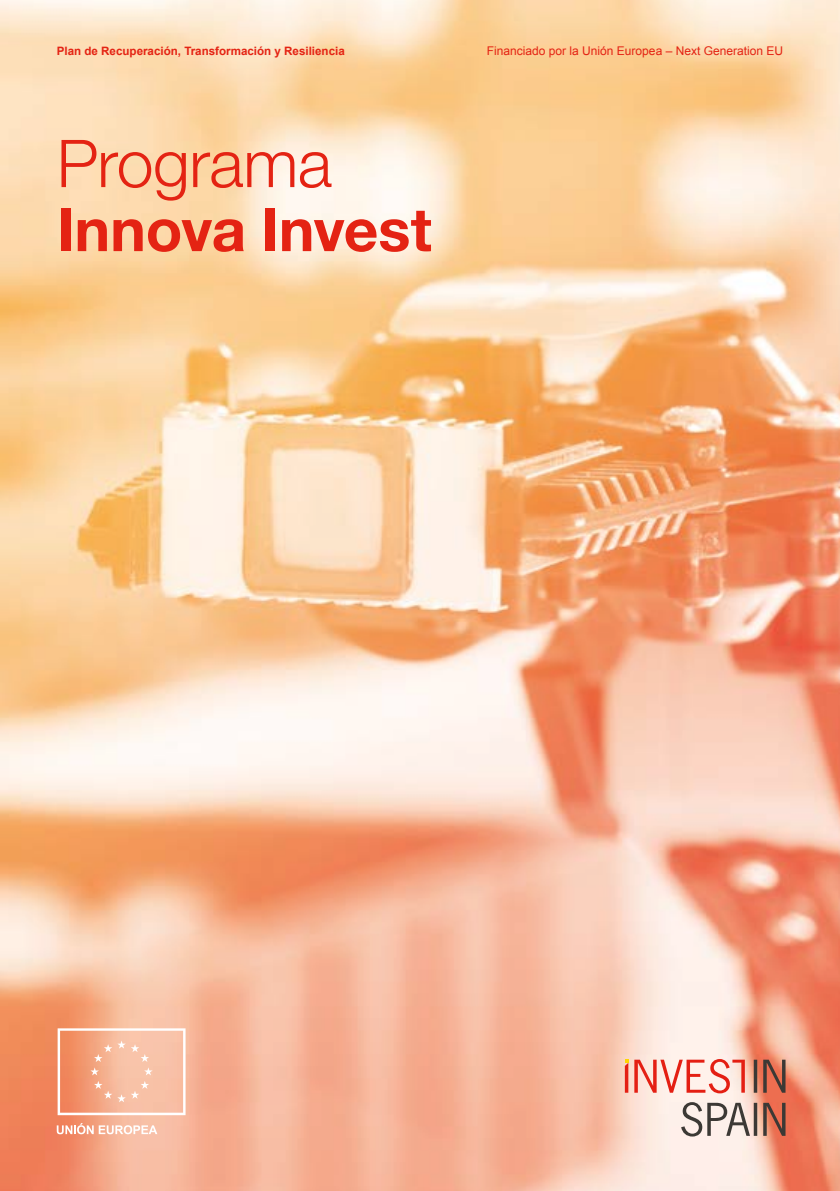
<style>
.page{position:relative;width:840px;height:1191px;background:#fff}
.page>*{position:absolute;margin:0;border:0;box-sizing:border-box;transform-origin:0 0}
.t1{font:300 66px "Helvetica Neue";letter-spacing:-.01em;color:#e42313}
.t2{font:700 60px "Helvetica Neue";color:#e42313}
.t3{font:12px "Arial";color:#e42313}
.t4{font:700 11.6px "Arial";color:#e42313}
</style>
<div class="page">
<img style="left:0;top:0;width:839px;height:1191px">
<svg style="left:753px;top:1059px;width:32px;height:33px"></svg>
<svg style="left:680px;top:1102px;width:105px;height:34px;background:#bba197"></svg>
<svg style="left:634px;top:1059px;width:110px;height:34px;background:#f5aea5"></svg>
<svg style="left:624px;top:1059px;width:4px;height:33px"></svg>
<svg style="left:58px;top:1028px;width:127px;height:87px;background:#f6b89c"></svg>
<svg style="left:57px;top:1123px;width:100px;height:11px"></svg>
<p class="t4" style="left:57px;top:43px;width:289px">Plan de Recuperación, Transformación y Resiliencia</p>
<p class="t3" style="left:486px;top:43px;width:298px">Financiado por la Unión Europea – Next Generation EU</p>
<h1 class="t1" style="left:57px;top:110px;width:277px">Programa</h1>
<h2 class="t2" style="left:57px;top:183px;width:376px">Innova Invest</h2>
</div>
